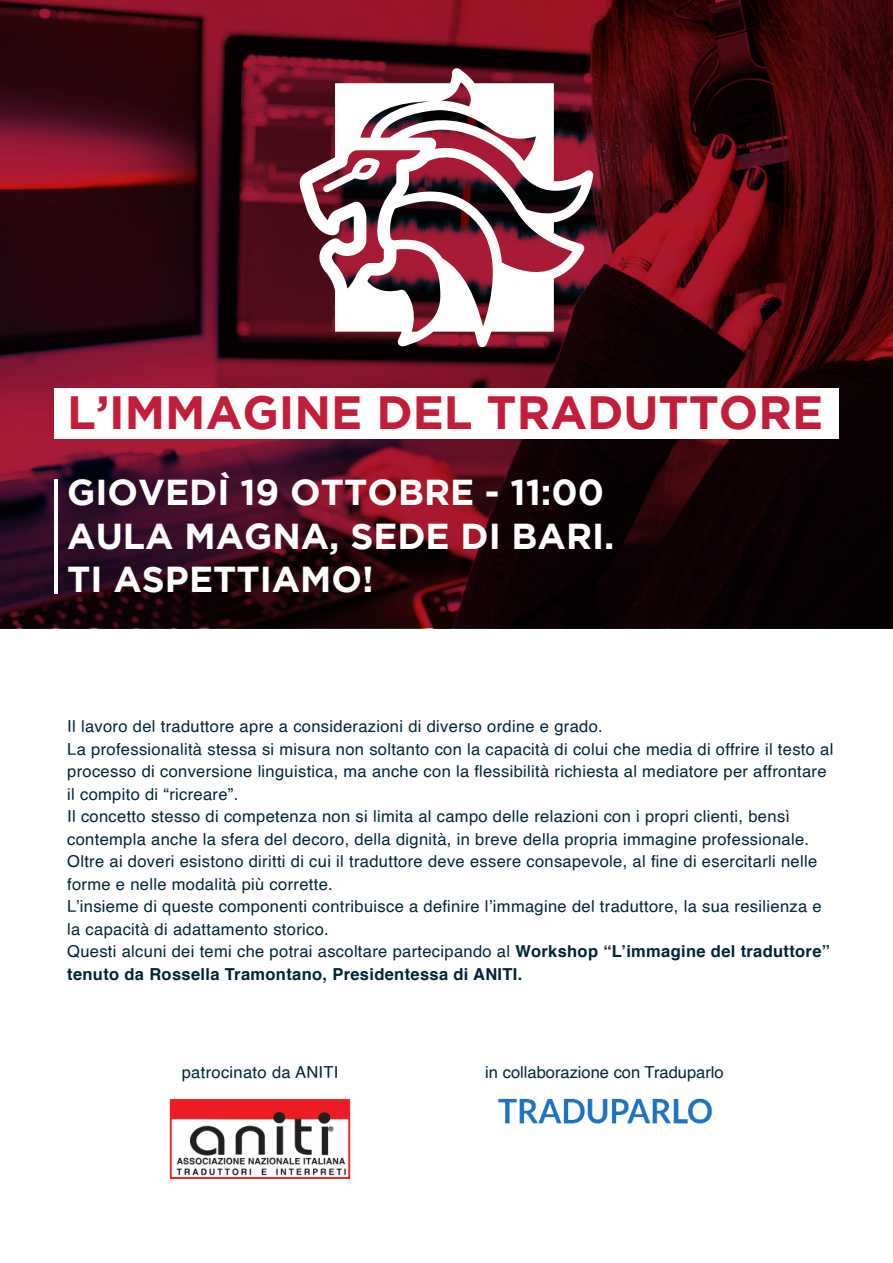
<style>
.page{position:relative;width:893px;height:1263px;background:#fff}
.page>*{position:absolute;margin:0;border:0;box-sizing:border-box;transform-origin:0 0}
.t1{font:700 46.5px "Gotham";color:#c21e3c}
.t2{font:700 36px/43.2px "Gotham";color:#fff}
.t3{font:16.5px/22.5px "Helvetica";letter-spacing:.02em;color:#002435}
.t4{font:16.5px "Helvetica";color:#002435}
.s1{font-weight:700}
</style>
<div class="page">
<svg style="left:0;top:0;width:893px;height:628px;background:#3c0912"></svg>
<div style="left:54px;top:388px;width:785px;height:50px;background:#fff"></div>
<svg style="left:300px;top:68px;width:293px;height:279px"></svg>
<svg style="left:323px;top:158px;width:57px;height:34px"></svg>
<hr style="left:54px;top:479px;width:4px;height:115px;background:#fff">
<svg style="left:726px;top:100px;width:47px;height:34px;background:#070002"></svg>
<img style="left:169px;top:1099px;width:182px;height:80px">
<img style="left:497px;top:1098px;width:216px;height:26px">
<h1 class="t1" style="left:67px;top:393px;width:757px">L’IMMAGINE DEL TRADUTTORE</h1>
<h2 class="t2" style="left:67px;top:473px;width:549px">GIOVEDÌ 19 OTTOBRE - 11:00<br>AULA MAGNA, SEDE DI BARI.<br>TI ASPETTIAMO!</h2>
<p class="t3" style="left:67px;top:717px;width:768px">Il lavoro del traduttore apre a considerazioni di diverso ordine e grado.<br>La professionalità stessa si misura non soltanto con la capacità di colui che media di offrire il testo al processo di conversione linguistica, ma anche con la flessibilità richiesta al mediatore per affrontare il compito di “ricreare”.<br>Il concetto stesso di competenza non si limita al campo delle relazioni con i propri clienti, bensì contempla anche la sfera del decoro, della dignità, in breve della propria immagine professionale.<br>Oltre ai doveri esistono diritti di cui il traduttore deve essere consapevole, al fine di esercitarli nelle forme e nelle modalità più corrette.<br>L’insieme di queste componenti contribuisce a definire l’immagine del traduttore, la sua resilienza e la capacità di adattamento storico.<br>Questi alcuni dei temi che potrai ascoltare partecipando al <span class="s1">Workshop “L’immagine del traduttore” tenuto da Rossella Tramontano, Presidentessa di ANITI.</span></p>
<p class="t3" style="left:182px;top:1062px;width:158px">patrocinato da ANITI</p>
<p class="t4" style="left:485px;top:1059px;width:240px">in collaborazione con Traduparlo</p>
</div>
